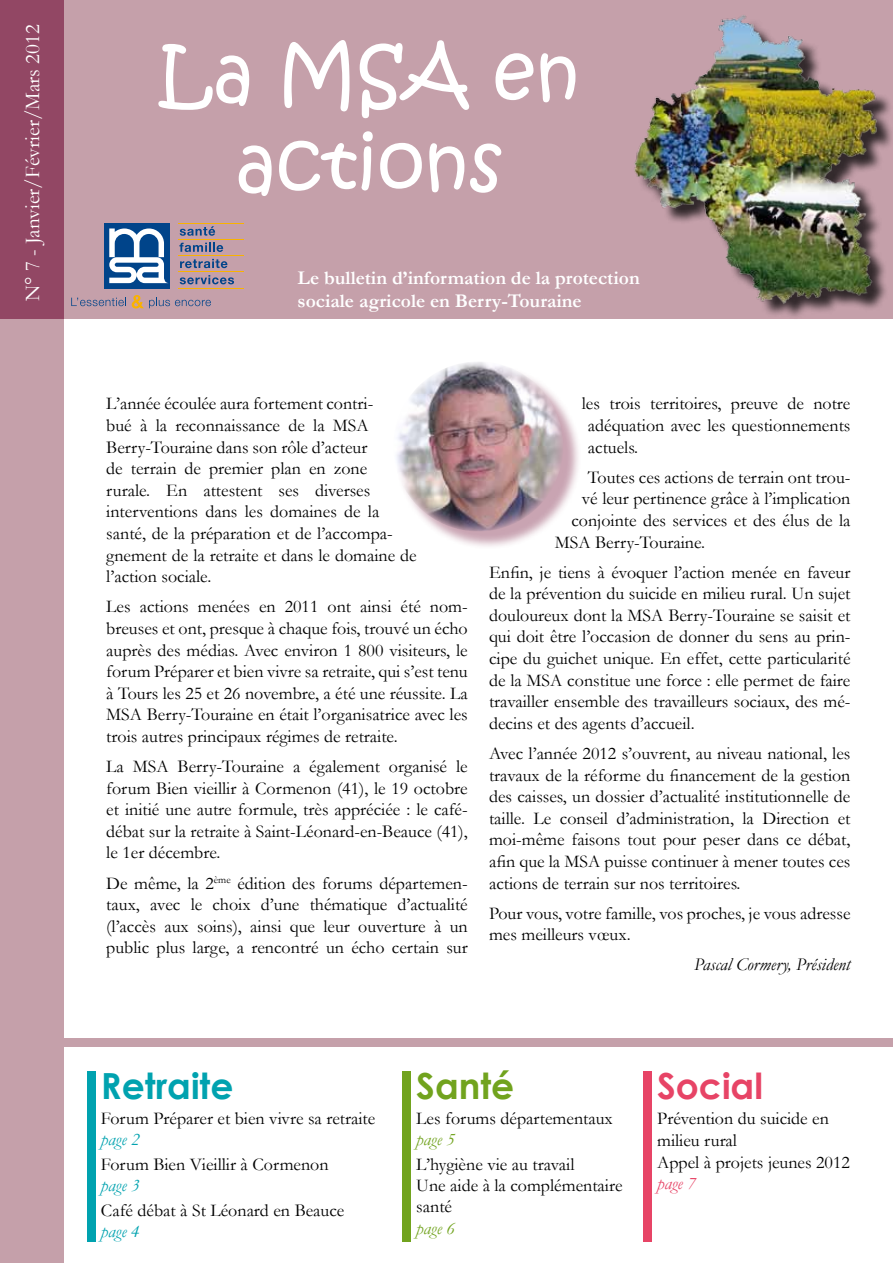
<style>
.page{position:relative;width:893px;height:1263px;background:#fff}
.page>*{position:absolute;margin:0;border:0;box-sizing:border-box;transform-origin:0 0}
.t1{font:75px/90px "Kristen ITC";color:#fff;text-align:center}
.t2{font:700 36px "Century Gothic";color:#00a2af}
.t3{font:700 36px "Century Gothic";color:#e74466}
.t4{font:700 36px "Century Gothic";color:#71a31e}
.t5{font:21px "Garamond";color:#fff}
.t6{font:700 19.5px/23.4px "Garamond";color:#fff}
.t7{font:18px/21.6px "Garamond";color:#000;text-align:justify}
.t8{font:italic 18px "Garamond";color:#000}
.t9{font:italic 18px "Garamond";color:#00a2af}
.t10{font:italic 18px "Garamond";color:#71a31e}
.t11{font:italic 18px "Garamond";color:#e74466}
</style>
<div class="page">
<div style="left:0;top:0;width:64px;height:1263px;background:#c5a0aa"></div>
<div style="left:0;top:0;width:893px;height:319px;background:#c5a0aa"></div>
<div style="left:0;top:0;width:64px;height:319px;background:#924764"></div>
<svg style="left:180px;top:226px;width:35px;height:10px"></svg>
<svg style="left:179px;top:243px;width:44px;height:9px"></svg>
<svg style="left:180px;top:259px;width:48px;height:9px"></svg>
<svg style="left:180px;top:275px;width:54px;height:9px"></svg>
<hr style="left:178px;top:223px;width:66px;height:1px;background:#f9b200">
<hr style="left:178px;top:239px;width:66px;height:1px;background:#f9b200">
<hr style="left:178px;top:255px;width:66px;height:1px;background:#f9b200">
<hr style="left:178px;top:272px;width:66px;height:1px;background:#f9b200">
<hr style="left:178px;top:288px;width:66px;height:1px;background:#f9b200">
<div style="left:104px;top:223px;width:65px;height:66px;background:#00448a"></div>
<svg style="left:109px;top:228px;width:59px;height:55px"></svg>
<svg style="left:71px;top:298px;width:55px;height:8px"></svg>
<svg style="left:132px;top:295px;width:79px;height:14px"></svg>
<div style="left:637px;top:18px;width:256px;height:302px;background:#000;opacity:.75"></div>
<img style="left:634px;top:15px;width:248px;height:294px">
<div style="left:0;top:1039px;width:893px;height:8px;background:#c5a0aa"></div>
<div style="left:396px;top:364px;width:186px;height:186px;background:#924764;opacity:.5"></div>
<img style="left:393px;top:361px;width:170px;height:170px;border-radius:85px">
<div style="left:87px;top:1071px;width:9px;height:171px;background:#00a2af"></div>
<div style="left:402px;top:1071px;width:9px;height:171px;background:#71a31e"></div>
<div style="left:643px;top:1071px;width:9px;height:171px;background:#e74466"></div>
<p class="t5" style="left:19px;top:301px;width:278px;rotate:-90deg">N° 7 - Janvier/Février/Mars 2012</p>
<h1 class="t1" style="left:159px;top:31px;width:423px">La MSA en actions</h1>
<p class="t6" style="left:298px;top:266px;width:344px">Le bulletin d’information de la protection sociale agricole en Berry-Touraine</p>
<p class="t7" style="left:106px;top:392px;width:312px;text-align:left">L’année écoulée aura fortement contri-<br>bué à la reconnaissance de la MSA Berry-Touraine dans son rôle d’acteur<br>de terrain de premier plan en zone<br>rurale. En attestent ses diverses interventions dans les domaines de la santé, de la préparation et de l’accompa&shy;gnement de la retraite et dans le domaine de l’action sociale.</p>
<p class="t7" style="left:106px;top:595px;width:363px">Les actions menées en 2011 ont ainsi été nom&shy;breuses et ont, presque à chaque fois, trouvé un écho auprès des médias. Avec environ 1 800 visiteurs, le forum Préparer et bien vivre sa retraite, qui s’est tenu à Tours les 25 et 26 novembre, a été une réussite. La MSA Berry-Touraine en était l’organisatrice avec les trois autres principaux régimes de retraite.</p>
<p class="t7" style="left:106px;top:755px;width:363px">La MSA Berry-Touraine a également organisé le forum Bien vieillir à Cormenon (41), le 19 octobre et initié une autre formule, très appréciée : le café&shy;débat sur la retraite à Saint-Léonard-en-Beauce (41), le 1er décembre.</p>
<p class="t7" style="left:106px;top:872px;width:363px">De même, la 2<sup>ème</sup> édition des forums départemen&shy;taux, avec le choix d’une thématique d’actualité (l’accès aux soins), ainsi que leur ouverture à un public plus large, a rencontré un écho certain sur</p>
<p class="t7" style="left:588px;top:392px;width:264px;text-indent:-6px">les trois territoires, preuve de notre adéquation avec les questionnements actuels.</p>
<p class="t7" style="left:588px;top:466px;width:264px">Toutes ces actions de terrain ont trou-</p>
<p class="t7" style="left:582px;top:487px;width:270px">vé leur pertinence grâce à l’implication</p>
<p class="t7" style="left:571px;top:509px;width:281px">conjointe des services et des élus de la</p>
<p class="t7" style="left:555px;top:531px;width:152px">MSA Berry-Touraine.</p>
<p class="t7" style="left:489px;top:561px;width:363px">Enfin, je tiens à évoquer l’action menée en faveur de la prévention du suicide en milieu rural. Un sujet douloureux dont la MSA Berry-Touraine se saisit et qui doit être l’occasion de donner du sens au prin&shy;cipe du guichet unique. En effet, cette particularité de la MSA constitue une force : elle permet de faire travailler ensemble des travailleurs sociaux, des mé&shy;decins et des agents d’accueil.</p>
<p class="t7" style="left:489px;top:742px;width:363px">Avec l’année 2012 s’ouvrent, au niveau national, les travaux de la réforme du financement de la gestion des caisses, un dossier d’actualité institutionnelle de taille. Le conseil d’administration, la Direction et moi-même faisons tout pour peser dans ce débat, afin que la MSA puisse continuer à mener toutes ces actions de terrain sur nos territoires.</p>
<p class="t7" style="left:489px;top:902px;width:363px">Pour vous, votre famille, vos proches, je vous adresse mes meilleurs vœux.</p>
<p class="t8" style="left:694px;top:952px;width:158px">Pascal Cormery, Président</p>
<h2 class="t2" style="left:101px;top:1058px;width:134px">Retraite</h2>
<p class="t7" style="left:101px;top:1107px;width:276px">Forum Préparer et bien vivre sa retraite</p>
<p class="t9" style="left:101px;top:1127px;width:40px">page 2</p>
<p class="t7" style="left:101px;top:1153px;width:229px">Forum Bien Vieillir à Cormenon</p>
<p class="t9" style="left:101px;top:1173px;width:40px">page 3</p>
<p class="t7" style="left:101px;top:1199px;width:245px">Café débat à St Léonard en Beauce</p>
<p class="t9" style="left:101px;top:1219px;width:40px">page 4</p>
<h2 class="t4" style="left:416px;top:1058px;width:99px">Santé</h2>
<p class="t7" style="left:416px;top:1107px;width:198px">Les forums départementaux</p>
<p class="t10" style="left:416px;top:1127px;width:40px">page 5</p>
<p class="t7" style="left:416px;top:1153px;width:208px;line-height:21px;text-align:left">L’hygiène vie au travail<br>Une aide à la complémentaire santé</p>
<p class="t10" style="left:416px;top:1216px;width:40px">page 6</p>
<h2 class="t3" style="left:657px;top:1058px;width:107px">Social</h2>
<p class="t7" style="left:657px;top:1107px;width:194px;text-align:left">Prévention du suicide en milieu rural<br>Appel à projets jeunes 2012</p>
<p class="t11" style="left:657px;top:1171px;width:40px">page 7</p>
</div>
